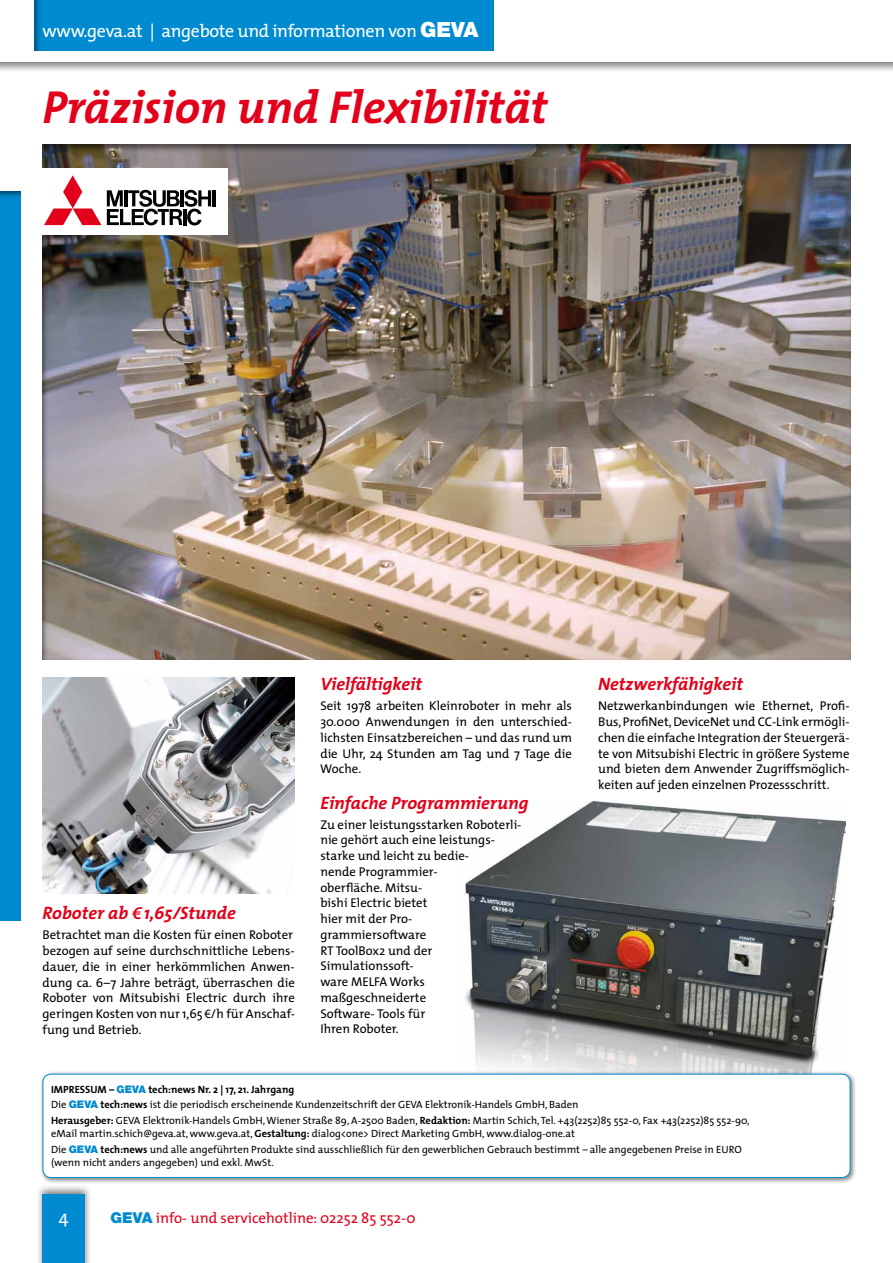
<style>
.page{position:relative;width:893px;height:1263px;background:#fff}
.page>*{position:absolute;margin:0;border:0;box-sizing:border-box;transform-origin:0 0}
.t1{font:italic 700 46.5px "The Mix";letter-spacing:-.005em;color:#e2001a}
.t2{font:italic 700 18px "The Mix";color:#e2001a}
.t3{font:18px "The Mix";letter-spacing:-.02em;color:#fff}
.t4{font:15px "The Mix";color:#e2001a}
.t5{font:12.75px/15.8px "The Mix";color:#000}
.t6{font:10.5px/15.6px "The Mix";color:#000}
.s1{font-family:"Helvetica Neue";font-weight:900;font-size:21px}
.s2{font-family:"Myriad Pro";font-weight:600}
.s3{font-family:"Myriad Pro"}
.s4{font-weight:700}
.s5{font-family:"Helvetica Neue";font-weight:900;color:#008bd0}
</style>
<div class="page">
<img style="left:465px;top:801px;width:380px;height:269px">
<div style="left:41px;top:144px;width:810px;height:516px;background:#000;opacity:.5"></div>
<div style="left:39px;top:1070px;width:817px;height:114px;background:#000;opacity:.5"></div>
<div style="left:43px;top:1074px;width:807px;height:103px;background:#fff;border-radius:9px"></div>
<div style="left:43px;top:1074px;width:807px;height:104px;border:1px solid #008bd0;border-radius:9px"></div>
<img style="left:43px;top:677px;width:252px;height:216px">
<div style="left:32px;top:168px;width:195px;height:67px;background:#fff"></div>
<svg style="left:44px;top:175px;width:57px;height:50px"></svg>
<hr style="left:212px;top:190px;width:4px;height:16px;background:#000">
<svg style="left:107px;top:190px;width:104px;height:35px"></svg>
<div style="left:0;top:0;width:893px;height:73px;background:#000;opacity:.5"></div>
<div style="left:0;top:0;width:893px;height:62px;background:#fff"></div>
<div style="left:35px;top:1183px;width:57px;height:80px;background:#000;opacity:.5"></div>
<div style="left:43px;top:1195px;width:42px;height:68px;background:#008bd0"></div>
<div style="left:0;top:188px;width:22px;height:734px;background:#008bd0"></div>
<div style="left:32px;top:0;width:462px;height:54px;background:#008bd0"></div>
<h2 class="t3" style="left:43px;top:16px;width:438px">www.geva.at | angebote und informationen von <span class="s1">GEVA</span></h2>
<h1 class="t1" style="left:43px;top:68px;width:506px">Präzision und Flexibilität</h1>
<h2 class="t2" style="left:43px;top:898px;width:195px">Roboter ab <span class="s2">€</span>1,65/Stunde</h2>
<p class="t5" style="left:43px;top:927px;width:254px">Betrachtet man die Kosten für einen Roboter bezogen auf seine durchschnittliche Lebens&shy;dauer, die in einer herkömmlichen Anwen&shy;dung ca. 6–7 Jahre beträgt, überraschen die Roboter von Mitsubishi Electric durch ihre geringen Kosten von nur 1,65<span class="s3">€</span>/h für Anschaf&shy;fung und Betrieb.</p>
<h2 class="t2" style="left:320px;top:669px;width:103px">Vielfältigkeit</h2>
<p class="t5" style="left:320px;top:698px;width:253px;text-align:justify">Seit 1978 arbeiten Kleinroboter in mehr als 30.000 Anwendungen in den unterschied&shy;lichsten Einsatzbereichen – und das rund um die Uhr, 24 Stunden am Tag und 7 Tage die Woche.</p>
<h2 class="t2" style="left:320px;top:787px;width:210px">Einfache Programmierung</h2>
<p class="t5" style="left:320px;top:816px;width:203px">Zu einer leistungsstarken Roboterli&shy;nie gehört auch eine leistungs&shy;starke und leicht zu bedie-<br>nende Programmier-<br>oberfläche. Mitsu-<br>bishi Electric bietet<br>hier mit der Pro-<br>grammiersoftware<br>RT ToolBox2 und der<br>Simulationssoft-<br>ware MELFA Works maßgeschneiderte<br>Software- Tools für<br>Ihren Roboter.</p>
<h2 class="t2" style="left:598px;top:669px;width:146px">Netzwerkfähigkeit</h2>
<p class="t5" style="left:598px;top:698px;width:253px;text-align:justify">Netzwerkanbindungen wie Ethernet, Profi-Bus, ProfiNet,DeviceNet und CC-Link ermögli&shy;chen die einfache Integration der Steuergerä&shy;te von Mitsubishi Electric in größere Systeme und bieten dem Anwender Zugriffsmöglich&shy;keiten auf jeden einzelnen Prozessschritt.</p>
<p class="t6" style="left:51px;top:1081px;width:700px"><span class="s4">IMPRESSUM –</span> <span class="s5">GEVA</span> <span class="s4">tech:news Nr. 2 | 17, 21. Jahrgang<br></span>Die <span class="s5">GEVA</span> <span class="s4">tech:news</span> ist die periodisch erscheinende Kundenzeitschrift der GEVA Elektronik-Handels GmbH, Baden<br><span class="s4">Herausgeber:</span> GEVA Elektronik-Handels GmbH,Wiener Straße 89, A-2500 Baden, <span class="s4">Redaktion:</span> Martin Schich, Tel. +43(2252)85 552-0, Fax +43(2252)85 552-90,</p>
<p class="t6" style="left:51px;top:1126px;width:692px">eMail martin.schich@geva.at, www.geva.at, <span class="s4">Gestaltung:</span> dialog&lt;one&gt; Direct Marketing GmbH, www.dialog-one.at<br>Die <span class="s5">GEVA</span> <span class="s4">tech:news</span> und alle angeführten Produkte sind ausschließlich für den gewerblichen Gebrauch bestimmt – alle angegebenen Preise in EURO</p>
<p class="t6" style="left:51px;top:1155px;width:224px">(wenn nicht anders angegeben) und exkl. MwSt.</p>
<h2 class="t3" style="left:59px;top:1201px;width:11px">4</h2>
<p class="t4" style="left:111px;top:1205px;width:307px"><span class="s5">GEVA</span> info- und servicehotline: 02252 85 552-0</p>
</div>
